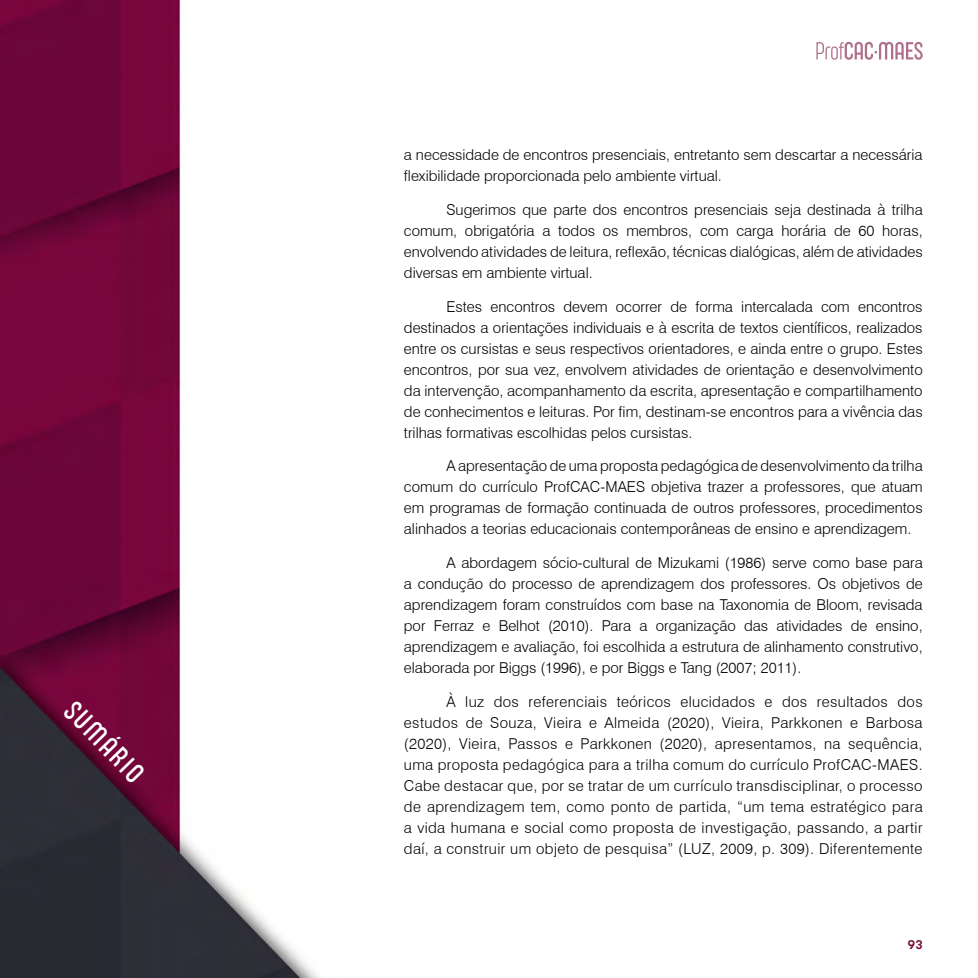
<style>
.page{position:relative;width:978px;height:978px;background:#fff}
.page>*{position:absolute;margin:0;border:0;box-sizing:border-box;transform-origin:0 0}
.t1{font:300 28.95px "Sugo Pro Display Trial";color:#fff}
.t2{font:300 15px/21px "Swiss 721 BT";color:#000;text-align:justify}
.t3{font:12px "Geometos";color:#77113e}
</style>
<div class="page">
<img style="left:0;top:0;width:919px;height:978px">
<svg style="left:816px;top:42px;width:107px;height:18px"></svg>
<h1 class="t1" style="left:81px;top:694px;width:101px;rotate:46deg">SUMÁRIO</h1>
<p class="t2" style="left:404px;top:144px;width:520px">a necessidade de encontros presenciais, entretanto sem descartar a necessária flexibilidade proporcionada pelo ambiente virtual.</p>
<p class="t2" style="left:404px;top:199px;width:520px;text-indent:43px">Sugerimos que parte dos encontros presenciais seja destinada à trilha comum, obrigatória a todos os membros, com carga horária de 60 horas, envolvendo atividades de leitura, reflexão, técnicas dialógicas, além de atividades diversas em ambiente virtual.</p>
<p class="t2" style="left:404px;top:296px;width:520px;text-indent:43px">Estes encontros devem ocorrer de forma intercalada com encontros destinados a orientações individuais e à escrita de textos científicos, realizados entre os cursistas e seus respectivos orientadores, e ainda entre o grupo. Estes encontros, por sua vez, envolvem atividades de orientação e desenvolvimento da intervenção, acompanhamento da escrita, apresentação e compartilhamento de conhecimentos e leituras. Por fim, destinam-se encontros para a vivência das trilhas formativas escolhidas pelos cursistas.</p>
<p class="t2" style="left:404px;top:456px;width:520px;text-indent:43px">A apresentação de uma proposta pedagógica de desenvolvimento da trilha comum do currículo ProfCAC-MAES objetiva trazer a professores, que atuam em programas de formação continuada de outros professores, procedimentos alinhados a teorias educacionais contemporâneas de ensino e aprendizagem.</p>
<p class="t2" style="left:404px;top:552px;width:520px;text-indent:43px">A abordagem sócio-cultural de Mizukami (1986) serve como base para a condução do processo de aprendizagem dos professores. Os objetivos de aprendizagem foram construídos com base na Taxonomia de Bloom, revisada por Ferraz e Belhot (2010). Para a organização das atividades de ensino, aprendizagem e avaliação, foi escolhida a estrutura de alinhamento construtivo, elaborada por Biggs (1996), e por Biggs e Tang (2007; 2011).</p>
<p class="t2" style="left:404px;top:691px;width:520px;text-indent:43px">À luz dos referenciais teóricos elucidados e dos resultados dos estudos de Souza, Vieira e Almeida (2020), Vieira, Parkkonen e Barbosa (2020), Vieira, Passos e Parkkonen (2020), apresentamos, na sequência, uma proposta pedagógica para a trilha comum do currículo ProfCAC-MAES.<br>Cabe destacar que, por se tratar de um currículo transdisciplinar, o processo de aprendizagem tem, como ponto de partida, “um tema estratégico para a vida humana e social como proposta de investigação, passando, a partir daí, a construir um objeto de pesquisa” (LUZ, 2009, p. 309). Diferentemente</p>
<p class="t3" style="left:908px;top:938px;width:17px">93</p>
</div>
